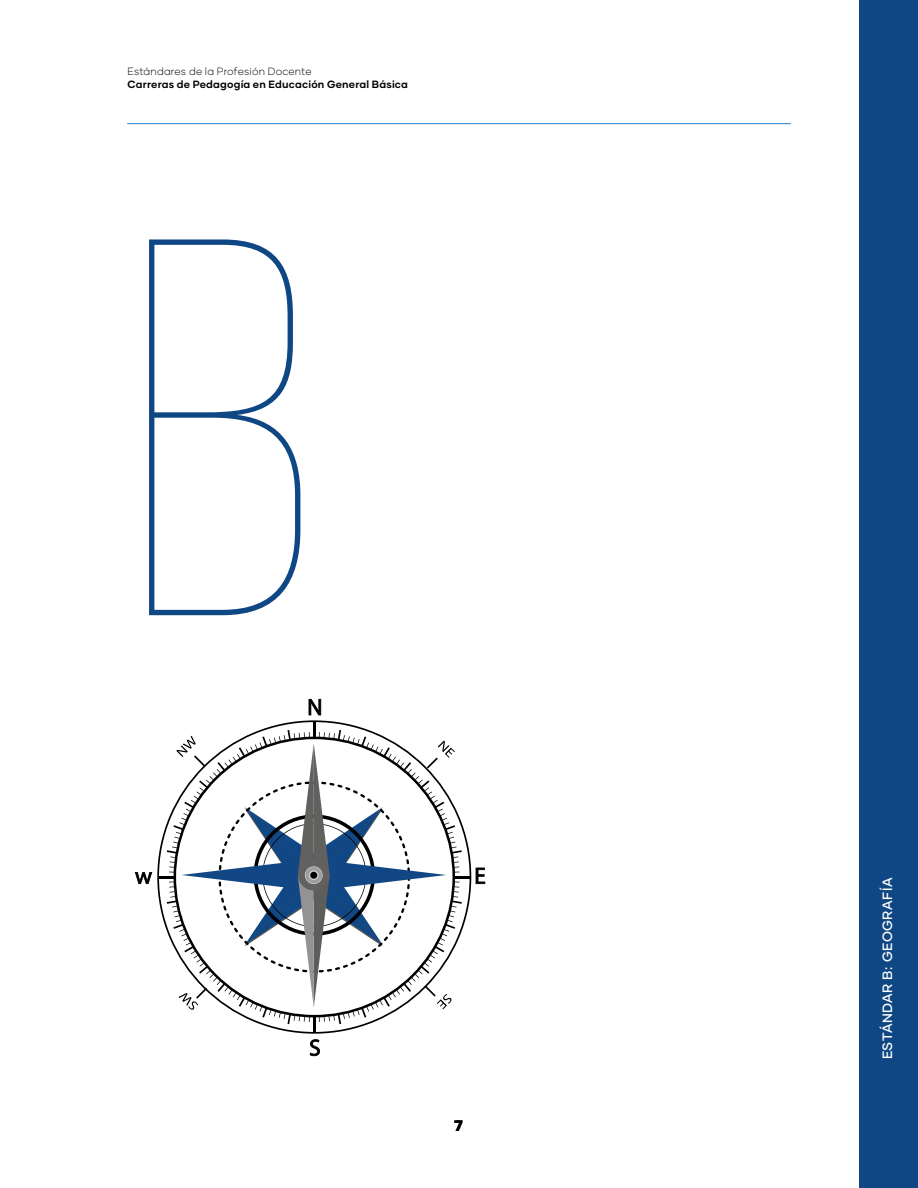
<style>
.page{position:relative;width:918px;height:1188px;background:#fff}
.page>*{position:absolute;margin:0;border:0;box-sizing:border-box;transform-origin:0 0}
.t1{font:100 536.85px "Bebas Neue";color:#0f4784}
.t2{font:100 203.4px "Hero New";color:#104784}
.t3{font:800 15px "Gilmer";color:#000}
.t4{font:500 13.5px "Gilmer";letter-spacing:.035em;color:#fff}
.t5{font:700 10.5px "Gilmer";letter-spacing:.02em;color:#000}
.t6{font:300 10.5px "Gilmer";letter-spacing:.015em;color:#000}
</style>
<div class="page">
<hr style="left:128px;top:123px;width:662px;height:1px;background:#4292cf">
<svg style="left:476px;top:868px;width:9px;height:16px"></svg>
<svg style="left:309px;top:699px;width:12px;height:16px"></svg>
<svg style="left:310px;top:1039px;width:10px;height:17px"></svg>
<svg style="left:135px;top:872px;width:17px;height:12px"></svg>
<svg style="left:158px;top:721px;width:312px;height:312px"></svg>
<div style="left:859px;top:0;width:59px;height:1188px;background:#0f4784"></div>
<p class="t6" style="left:128px;top:64px;width:186px">Estándares de la Profesión Docente</p>
<p class="t5" style="left:128px;top:78px;width:282px">Carreras de Pedagogía en Educación General Básica</p>
<h1 class="t1" style="left:128px;top:147px;width:196px">B</h1>
<h2 class="t2" style="left:243px;top:238px;width:137px">C</h2>
<h3 class="t3" style="left:454px;top:1116px;width:10px">7</h3>
<p class="t4" style="left:879px;top:1059px;width:183px;rotate:-90deg">ESTÁNDAR B: GEOGRAFÍA</p>
</div>
